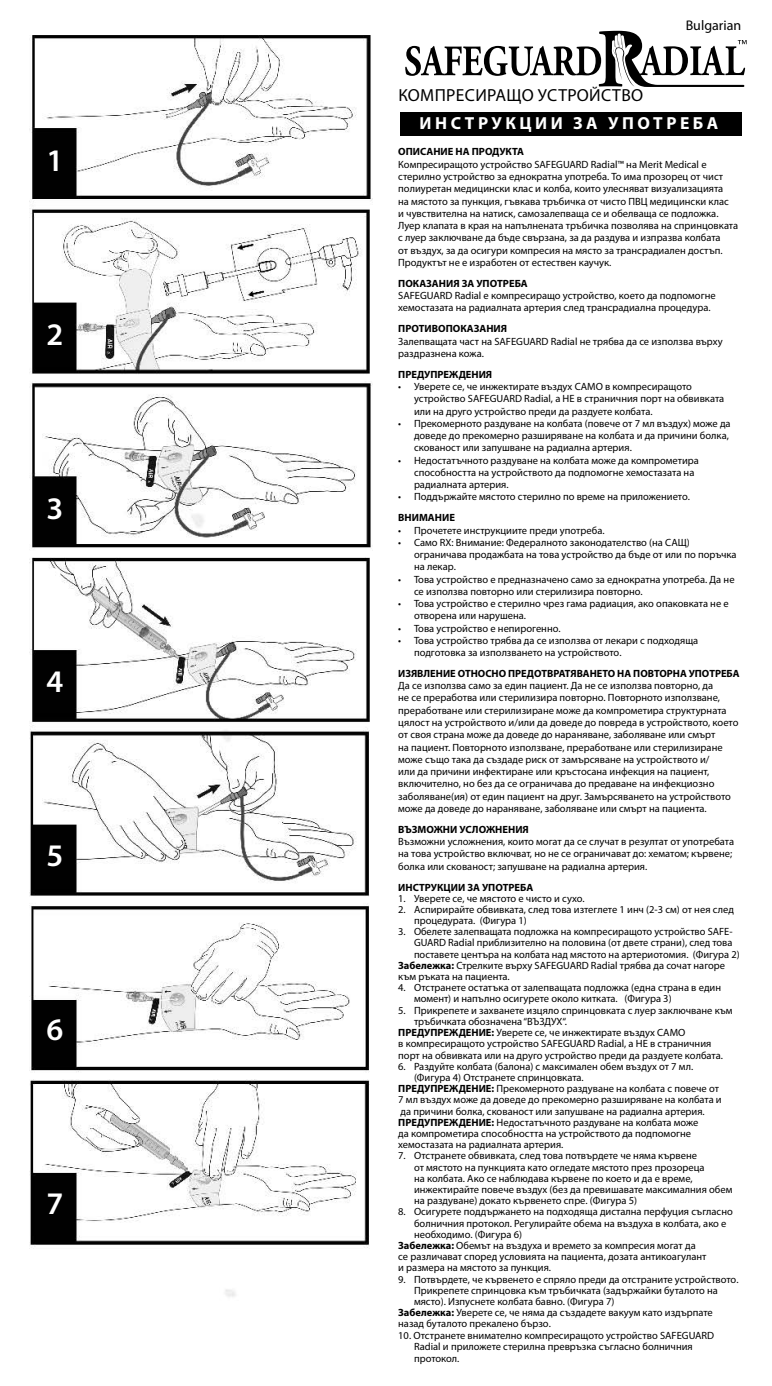
<style>
.page{position:relative;width:772px;height:1386px;background:#fff}
.page>*{position:absolute;margin:0;border:0;box-sizing:border-box;transform-origin:0 0}
.t1{font:600 31.5px "Myriad Pro";color:#fff}
.t2{font:17.5px "Myriad Pro";letter-spacing:.02em;color:#000}
.t3{font:700 17.5px "Myriad Pro";letter-spacing:.2em;color:#fff}
.t4{font:14px "Myriad Pro";color:#000}
.t5{font:10.5px/12.2px "Myriad Pro";color:#000}
.t6{font:700 10.5px "Myriad Pro";color:#000}
.s1{font-weight:700}
</style>
<div class="page">
<div style="left:400px;top:112px;width:341px;height:23px;background:#000"></div>
<svg style="left:405px;top:31px;width:341px;height:56px"></svg>
<img style="left:30px;top:35px;width:342px;height:1262px">
<h1 class="t1" style="left:46px;top:140px;width:18px">1</h1>
<h1 class="t1" style="left:46px;top:314px;width:18px">2</h1>
<h1 class="t1" style="left:46px;top:488px;width:18px">3</h1>
<h1 class="t1" style="left:46px;top:558px;width:18px">3</h1>
<h1 class="t1" style="left:46px;top:662px;width:18px">4</h1>
<h1 class="t1" style="left:46px;top:835px;width:18px">5</h1>
<h1 class="t1" style="left:46px;top:1009px;width:18px">6</h1>
<h1 class="t1" style="left:46px;top:1183px;width:18px">7</h1>
<h3 class="t4" style="left:686px;top:16px;width:57px">Bulgarian</h3>
<h2 class="t2" style="left:398px;top:85px;width:246px">КОМПРЕСИРАЩО УСТРОЙСТВО</h2>
<h2 class="t3" style="left:419px;top:112px;width:300px">ИНСТРУКЦИИ ЗА УПОТРЕБА</h2>
<p class="t6" style="left:398px;top:145px;width:127px">ОПИСАНИЕ НА ПРОДУКТА</p>
<p class="t5" style="left:398px;top:158px;width:341px">Компресиращото устройство SAFEGUARD Radial™ на Merit Medical е стерилно устройство за еднократна употреба. То има прозорец от чист полиуретан медицински клас и колба, които улесняват визуализацията<br>на мястото за пункция, гъвкава тръбичка от чисто ПВЦ медицински клас<br>и чувствителна на натиск, самозалепваща се и обелваща се подложка.<br>Луер клапата в края на напълнената тръбичка позволява на спринцовката с луер заключване да бъде свързана, за да раздува и изпразва колбата<br>от въздух, за да осигури компресия на място за трансрадиален достъп.<br>Продуктът не е изработен от естествен каучук.</p>
<p class="t6" style="left:398px;top:276px;width:131px">ПОКАЗАНИЯ ЗА УПОТРЕБА</p>
<p class="t5" style="left:398px;top:289px;width:319px">SAFEGUARD Radial е компресиращо устройство, което да подпомогне хемостазата на радиалната артерия след трансрадиална процедура.</p>
<p class="t6" style="left:398px;top:322px;width:110px">ПРОТИВОПОКАЗАНИЯ</p>
<p class="t5" style="left:398px;top:335px;width:326px">Залепващата част на SAFEGUARD Radial не трябва да се използва върху раздразнена кожа.</p>
<p class="t6" style="left:398px;top:367px;width:96px">ПРЕДУПРЕЖДЕНИЯ</p>
<p class="t5" style="left:414px;top:380px;width:312px;text-indent:-16px">• Уверете се, че инжектирате въздух САМО в компресиращото устройство SAFEGUARD Radial, а НЕ в страничния порт на обвивката или на друго устройство преди да раздуете колбата.</p>
<p class="t5" style="left:414px;top:417px;width:318px;text-indent:-16px">• Прекомерното раздуване на колбата (повече от 7 мл въздух) може да доведе до прекомерно разширяване на колбата и да причини болка, скованост или запушване на радиална артерия.</p>
<p class="t5" style="left:414px;top:454px;width:286px;text-indent:-16px">• Недостатъчното раздуване на колбата може да компрометира способността на устройството да подпомогне хемостазата на радиалната артерия.</p>
<p class="t5" style="left:398px;top:491px;width:293px">• Поддържайте мястото стерилно по време на приложението.</p>
<p class="t6" style="left:398px;top:511px;width:58px">ВНИМАНИЕ</p>
<p class="t5" style="left:398px;top:524px;width:208px">• Прочетете инструкциите преди употреба.</p>
<p class="t5" style="left:414px;top:536px;width:324px;text-indent:-16px">• Само RX: Внимание: Федералното законодателство (на САЩ) ограничава продажбата на това устройство да бъде от или по поръчка на лекар.</p>
<p class="t5" style="left:414px;top:573px;width:322px;text-indent:-16px">• Това устройство е предназначено само за еднократна употреба. Да не се използва повторно или стерилизира повторно.</p>
<p class="t5" style="left:414px;top:597px;width:316px;text-indent:-16px">• Това устройство е стерилно чрез гама радиация, ако опаковката не е отворена или нарушена.</p>
<p class="t5" style="left:398px;top:622px;width:164px">• Това устройство е непирогенно.</p>
<p class="t5" style="left:414px;top:634px;width:286px;text-indent:-16px">• Това устройство трябва да се използва от лекари с подходяща подготовка за използването на устройството.</p>
<p class="t6" style="left:398px;top:667px;width:343px">ИЗЯВЛЕНИЕ ОТНОСНО ПРЕДОТВРАТЯВАНЕТО НА ПОВТОРНА УПОТРЕБА</p>
<p class="t5" style="left:398px;top:679px;width:342px">Да се използва само за един пациент. Да не се използва повторно, да<br>не се преработва или стерилизира повторно. Повторното използване, преработване или стерилизиране може да компрометира структурната цялост на устройството и/или да доведе до повреда в устройството, което от своя страна може да доведе до нараняване, заболяване или смърт<br>на пациент. Повторното използване, преработване или стерилизиране може също така да създаде риск от замърсяване на устройството и/<br>или да причини инфектиране или кръстосана инфекция на пациент, включително, но без да се ограничава до предаване на инфекциозно заболяване(ия) от един пациент на друг. Замърсяването на устройството може да доведе до нараняване, заболяване или смърт на пациента.</p>
<p class="t6" style="left:398px;top:822px;width:132px">ВЪЗМОЖНИ УСЛОЖНЕНИЯ</p>
<p class="t5" style="left:398px;top:835px;width:337px">Възможни усложнения, които могат да се случат в резултат от употребата на това устройство включват, но не се ограничават до: хематом; кървене; болка или скованост; запушване на радиална артерия.</p>
<p class="t6" style="left:398px;top:880px;width:137px">ИНСТРУКЦИИ ЗА УПОТРЕБА</p>
<p class="t5" style="left:398px;top:892px;width:188px">1. Уверете се, че мястото е чисто и сухо.</p>
<p class="t5" style="left:414px;top:904px;width:321px;line-height:11.2px;text-indent:-16px">2. Аспирирайте обвивката, след това изтеглете 1 инч (2-3 см) от нея след процедурата. (Фигура 1)</p>
<p class="t5" style="left:398px;top:925px;width:336px">3. Обелете залепващата подложка на компресиращото устройство SAFE-</p>
<p class="t5" style="left:414px;top:937px;width:320px">GUARD Radial приблизително на половина (от двете страни), след това</p>
<p class="t5" style="left:414px;top:948px;width:327px">поставете центъра на колбата над мястото на артериотомия. (Фигура 2)</p>
<p class="t5" style="left:398px;top:959px;width:328px"><span class="s1">Забележка:</span> Стрелките върху SAFEGUARD Radial трябва да сочат нагоре</p>
<p class="t5" style="left:398px;top:970px;width:113px">към ръката на пациента.</p>
<p class="t5" style="left:414px;top:982px;width:309px;line-height:11.2px;text-indent:-16px">4. Отстранете остатъка от залепващата подложка (една страна в един момент) и напълно осигурете около китката. (Фигура 3)</p>
<p class="t5" style="left:398px;top:1004px;width:336px">5. Прикрепете и захванете изцяло спринцовката с луер заключване към</p>
<p class="t5" style="left:414px;top:1015px;width:155px">тръбичката обозначена “ВЪЗДУХ“.</p>
<p class="t5" style="left:398px;top:1026px;width:289px"><span class="s1">ПРЕДУПРЕЖДЕНИЕ:</span> Уверете се, че инжектирате въздух САМО</p>
<p class="t5" style="left:398px;top:1038px;width:315px">в компресиращото устройство SAFEGUARD Radial, а НЕ в страничния</p>
<p class="t5" style="left:398px;top:1049px;width:326px">порт на обвивката или на друго устройство преди да раздуете колбата.</p>
<p class="t5" style="left:398px;top:1060px;width:296px">6. Раздуйте колбата (балона) с максимален обем въздух от 7 мл.</p>
<p class="t5" style="left:414px;top:1071px;width:171px">(Фигура 4) Отстранете спринцовката.</p>
<p class="t5" style="left:398px;top:1082px;width:322px"><span class="s1">ПРЕДУПРЕЖДЕНИЕ:</span> Прекомерното раздуване на колбата с повече от</p>
<p class="t5" style="left:398px;top:1094px;width:325px">7 мл въздух може да доведе до прекомерно разширяване на колбата и</p>
<p class="t5" style="left:400px;top:1105px;width:306px">да причини болка, скованост или запушване на радиална артерия.</p>
<p class="t5" style="left:398px;top:1116px;width:302px"><span class="s1">ПРЕДУПРЕЖДЕНИЕ:</span> Недостатъчното раздуване на колбата може</p>
<p class="t5" style="left:398px;top:1127px;width:294px">да компрометира способността на устройството да подпомогне</p>
<p class="t5" style="left:398px;top:1138px;width:167px">хемостазата на радиалната артерия.</p>
<p class="t5" style="left:414px;top:1150px;width:320px;line-height:11.2px;text-indent:-16px">7. Отстранете обвивката, след това потвърдете че няма кървене<br>от мястото на пункцията като огледате мястото през прозореца<br>на колбата. Ако се наблюдава кървене по което и да е време, инжектирайте повече въздух (без да превишавате максималния обем на раздуване) докато кървенето спре. (Фигура 5)</p>
<p class="t5" style="left:398px;top:1206px;width:336px">8. Осигурете поддържането на подходяща дистална перфуция съгласно</p>
<p class="t5" style="left:414px;top:1217px;width:314px">болничния протокол. Регулирайте обема на въздуха в колбата, ако е</p>
<p class="t5" style="left:414px;top:1228px;width:110px">необходимо. (Фигура 6)</p>
<p class="t5" style="left:398px;top:1239px;width:299px"><span class="s1">Забележка:</span> Обемът на въздуха и времето за компресия могат да</p>
<p class="t5" style="left:398px;top:1250px;width:310px">се различават според условията на пациента, дозата антикоагулант</p>
<p class="t5" style="left:398px;top:1262px;width:154px">и размера на мястото за пункция.</p>
<p class="t5" style="left:398px;top:1273px;width:342px">9. Потвърдете, че кървенето е спряло преди да отстраните устройството.</p>
<p class="t5" style="left:414px;top:1284px;width:305px">Прикрепете спринцовка към тръбичката (задържайки буталото на</p>
<p class="t5" style="left:414px;top:1295px;width:202px">място). Изпуснете колбата бавно. (Фигура 7)</p>
<p class="t5" style="left:398px;top:1306px;width:316px"><span class="s1">Забележка:</span> Уверете се, че няма да създадете вакуум като издърпате</p>
<p class="t5" style="left:398px;top:1318px;width:154px">назад буталото прекалено бързо.</p>
<p class="t5" style="left:398px;top:1329px;width:317px;line-height:11.2px;text-align:center">10. Отстранете внимателно компресиращото устройство SAFEGUARD<br>Radial и приложете стерилна превръзка съгласно болничния</p>
<p class="t5" style="left:414px;top:1352px;width:47px">протокол.</p>
</div>
